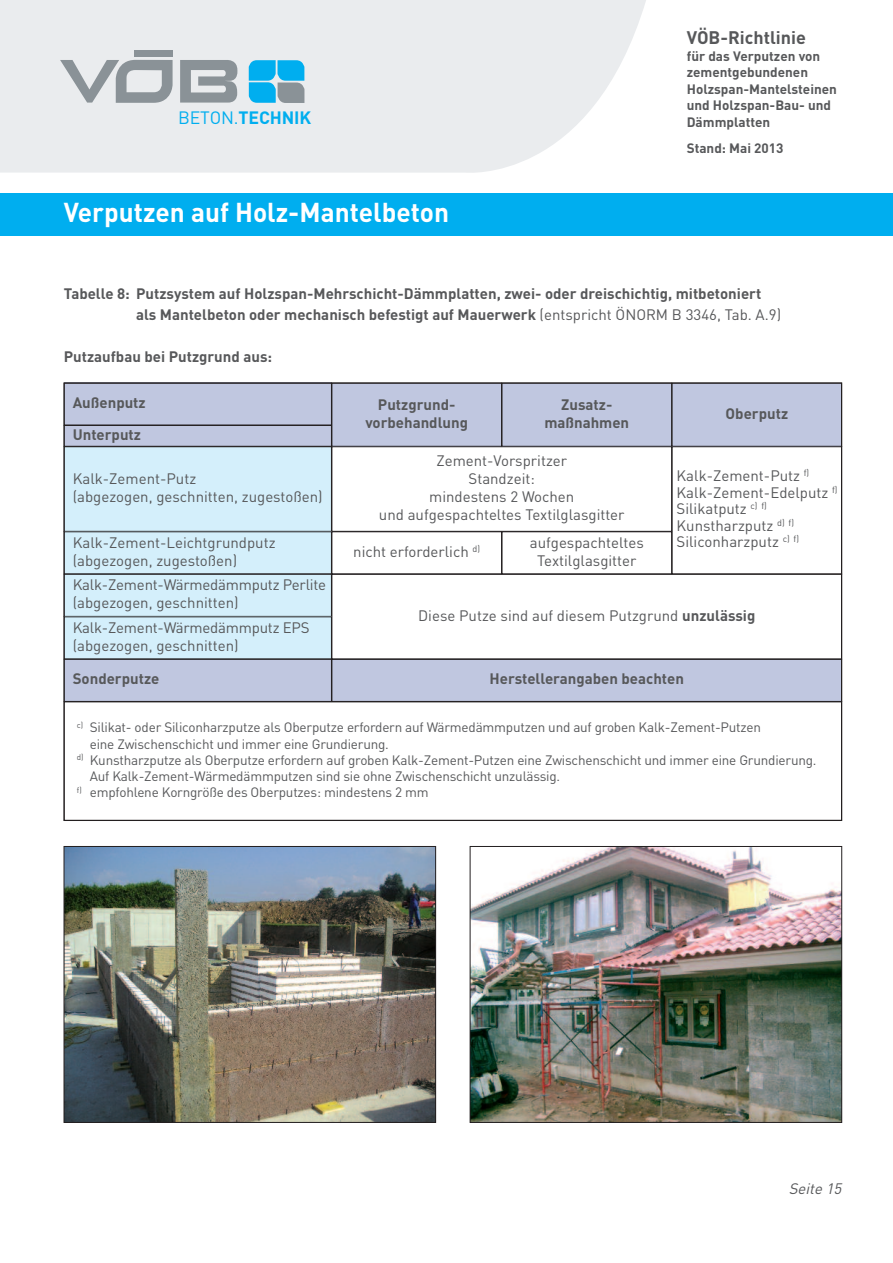
<style>
.page{position:relative;width:893px;height:1263px;background:#fff}
.page>*{position:absolute;margin:0;border:0;box-sizing:border-box;transform-origin:0 0}
.t1{font:700 27px "DINOT";color:#fff}
.t2{font:700 18px "DINOT";color:#57585a}
.t3{font:700 17.7px "DINOT";letter-spacing:-.01em;color:#00aeef}
.t4{font:15px/18px "DINOT";color:#57585a}
.t5{font:700 15px/18px "DINOT";color:#57585a}
.t6{font:italic 15px "DINOT";color:#57585a}
.t7{font:13.5px "DINOT";letter-spacing:-.015em;color:#57585a}
.t8{font:700 13.5px/16.5px "DINOT";color:#57585a}
.s1{font-weight:400}
.s2{font-weight:700}
</style>
<div class="page">
<svg style="left:0;top:0;width:646px;height:173px;background:#ebedef"></svg>
<div style="left:134px;top:51px;width:38px;height:6px;background:#8a9297"></div>
<svg style="left:180px;top:60px;width:59px;height:43px;background:#a4aaae"></svg>
<svg style="left:60px;top:60px;width:113px;height:43px;background:#babfc3"></svg>
<svg style="left:249px;top:60px;width:55px;height:43px;background:#3bafdb"></svg>
<div style="left:0;top:193px;width:893px;height:43px;background:#00aeef"></div>
<div style="left:64px;top:383px;width:267px;height:42px;background:#c0c7e0"></div>
<div style="left:64px;top:425px;width:267px;height:21px;background:#c0c7e0"></div>
<div style="left:64px;top:425px;width:268px;height:21px;border:1px solid #231f20"></div>
<div style="left:64px;top:447px;width:267px;height:84px;background:#d4effb"></div>
<div style="left:64px;top:446px;width:268px;height:85px;border:1px solid #231f20"></div>
<div style="left:332px;top:446px;width:340px;height:85px;border:1px solid #231f20"></div>
<div style="left:64px;top:532px;width:267px;height:42px;background:#d4effb"></div>
<div style="left:64px;top:574px;width:267px;height:42px;background:#d4effb"></div>
<div style="left:64px;top:574px;width:268px;height:43px;border:1px solid #231f20"></div>
<div style="left:64px;top:617px;width:267px;height:42px;background:#d4effb"></div>
<div style="left:64px;top:659px;width:267px;height:42px;background:#c0c7e0"></div>
<div style="left:64px;top:659px;width:268px;height:43px;border:1px solid #231f20"></div>
<div style="left:332px;top:659px;width:510px;height:42px;background:#c0c7e0"></div>
<div style="left:332px;top:659px;width:510px;height:43px;border:1px solid #231f20"></div>
<div style="left:332px;top:383px;width:170px;height:63px;background:#c0c7e0"></div>
<div style="left:332px;top:531px;width:170px;height:43px;border:1px solid #231f20"></div>
<div style="left:502px;top:531px;width:170px;height:43px;border:1px solid #231f20"></div>
<div style="left:672px;top:446px;width:170px;height:128px;border:1px solid #231f20"></div>
<div style="left:332px;top:574px;width:510px;height:85px;border:1px solid #231f20"></div>
<div style="left:502px;top:383px;width:170px;height:63px;background:#c0c7e0"></div>
<div style="left:672px;top:383px;width:170px;height:63px;background:#c0c7e0"></div>
<img style="left:66px;top:848px;width:368px;height:273px">
<div style="left:64px;top:846px;width:372px;height:277px;border:1px solid #231f20"></div>
<img style="left:472px;top:848px;width:368px;height:273px">
<div style="left:470px;top:846px;width:372px;height:277px;border:1px solid #231f20"></div>
<p class="t3" style="left:178px;top:111px;width:134px"><span class="s1">BETON.</span>TECHNIK</p>
<h1 class="t1" style="left:64px;top:203px;width:387px">Verputzen auf Holz-Mantelbeton</h1>
<p class="t2" style="left:687px;top:31px;width:121px">VÖB-Richtlinie</p>
<p class="t8" style="left:687px;top:49px;width:152px">für das Verputzen von zementgebundenen<br>Holzspan-Mantelsteinen und Holzspan-Bau- und<br>Dämmplatten</p>
<p class="t8" style="left:687px;top:142px;width:98px">Stand: Mai 2013</p>
<p class="t5" style="left:136px;top:284px;width:647px;line-height:21px;text-indent:-72px">Tabelle 8: Putzsystem auf Holzspan-Mehrschicht-Dämmplatten, zwei- oder dreischichtig, mitbetoniert als Mantelbeton oder mechanisch befestigt auf Mauerwerk <span class="s1">(entspricht ÖNORM B 3346, Tab. A.9)</span></p>
<p class="t5" style="left:64px;top:349px;width:210px">Putzaufbau bei Putzgrund aus:</p>
<p class="t5" style="left:73px;top:388px;width:75px;line-height:32px">Außenputz<br>Unterputz</p>
<p class="t4" style="left:73px;top:471px;width:251px">Kalk-Zement-Putz<br>(abgezogen, geschnitten, zugestoßen)</p>
<p class="t5" style="left:365px;top:397px;width:104px;text-align:center">Putzgrund&shy;vorbehandlung</p>
<p class="t5" style="left:544px;top:397px;width:86px;text-align:center">Zusatz&shy;maßnahmen</p>
<p class="t5" style="left:726px;top:406px;width:64px">Oberputz</p>
<p class="t4" style="left:379px;top:453px;width:247px;text-align:center">Zement-Vorspritzer<br>Standzeit:<br>mindestens 2 Wochen<br>und aufgespachteltes Textilglasgitter</p>
<p class="t4" style="left:677px;top:469px;width:163px;line-height:16.5px">Kalk-Zement-Putz <sup>f)<br></sup>Kalk-Zement-Edelputz <sup>f)<br></sup>Silikatputz <sup>c)</sup> <sup>f)<br></sup>Kunstharzputz <sup>d)</sup> <sup>f)<br></sup>Siliconharzputz <sup>c)</sup> <sup>f)</sup></p>
<p class="t4" style="left:353px;top:544px;width:128px">nicht erforderlich <sup>d)</sup></p>
<p class="t4" style="left:530px;top:535px;width:115px;text-align:center">aufgespachteltes<br>Textilglasgitter</p>
<p class="t4" style="left:73px;top:535px;width:204px">Kalk-Zement-Leichtgrundputz (abgezogen, zugestoßen)</p>
<p class="t4" style="left:73px;top:578px;width:255px">Kalk-Zement-Wärmedämmputz Perlite (abgezogen, geschnitten)</p>
<p class="t4" style="left:73px;top:620px;width:238px">Kalk-Zement-Wärmedämmputz EPS (abgezogen, geschnitten)</p>
<p class="t5" style="left:73px;top:671px;width:88px">Sonderputze</p>
<p class="t5" style="left:490px;top:671px;width:196px">Herstellerangaben beachten</p>
<p class="t4" style="left:418px;top:608px;width:339px">Diese Putze sind auf diesem Putzgrund <span class="s2">unzulässig</span></p>
<p class="t7" style="left:77px;top:723px;width:686px"><sup>c)</sup> Silikat- oder Siliconharzputze als Oberputze erfordern auf Wärmedämmputzen und auf groben Kalk-Zement-Putzen</p>
<p class="t7" style="left:90px;top:739px;width:301px">eine Zwischenschicht und immer eine Grundierung.</p>
<p class="t7" style="left:77px;top:755px;width:741px"><sup>d)</sup> Kunstharzputze als Oberputze erfordern auf groben Kalk-Zement-Putzen eine Zwischenschicht und immer eine Grundierung.</p>
<p class="t7" style="left:90px;top:771px;width:472px">Auf Kalk-Zement-Wärmedämmputzen sind sie ohne Zwischenschicht unzulässig.</p>
<p class="t7" style="left:77px;top:787px;width:353px"><sup>f)</sup> empfohlene Korngröße des Oberputzes: mindestens 2 mm</p>
<p class="t6" style="left:789px;top:1183px;width:57px">Seite 15</p>
</div>
